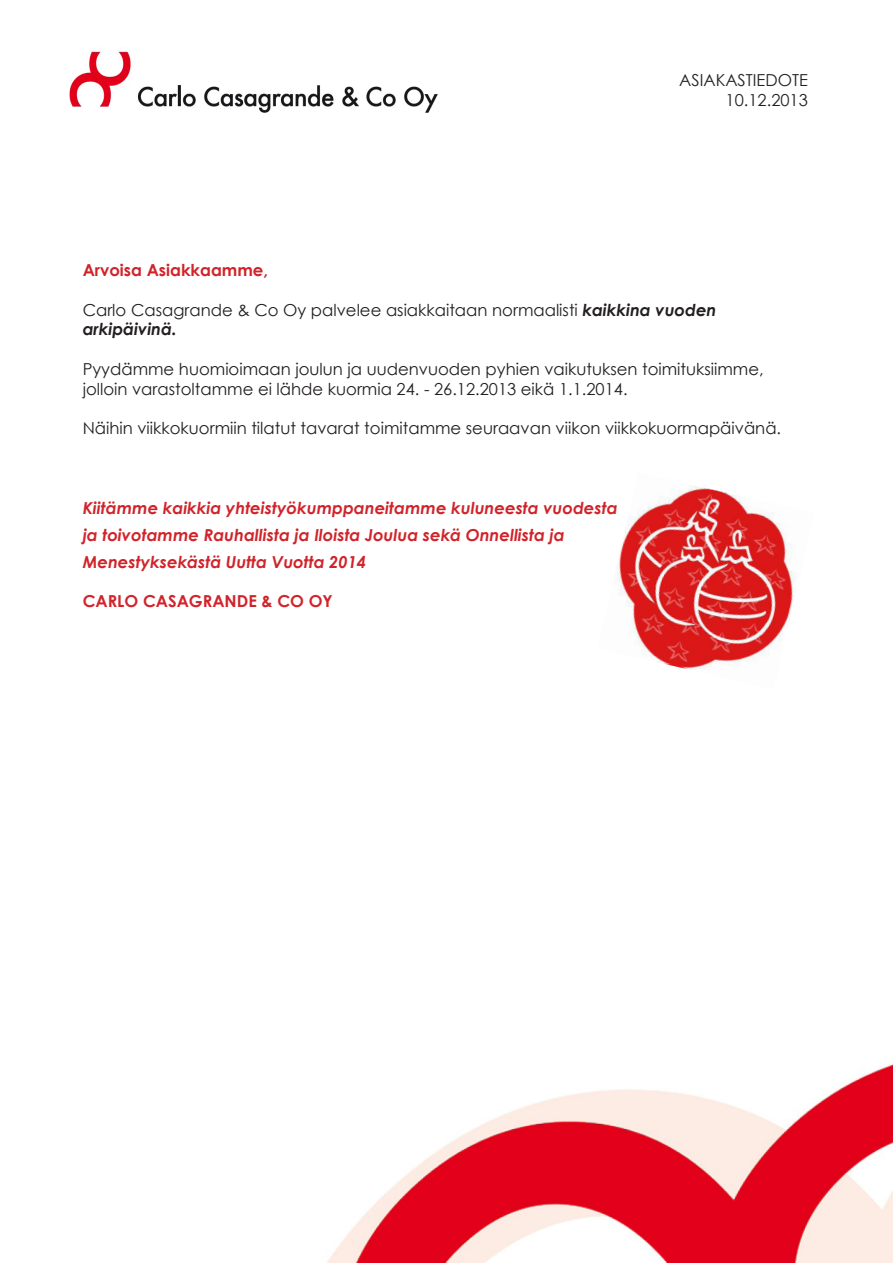
<style>
.page{position:relative;width:893px;height:1263px;background:#fff}
.page>*{position:absolute;margin:0;border:0;box-sizing:border-box;transform-origin:0 0}
.t1{font:16.5px/19.8px "Century Gothic";color:#231f20;text-align:right}
.t2{font:italic 700 16.5px "Century Gothic";color:#d1232a}
.t3{font:700 16.5px "Century Gothic";color:#d1232a}
.s1{font-weight:700;font-style:italic}
</style>
<div class="page">
<img style="left:327px;top:1064px;width:566px;height:199px">
<img style="left:69px;top:51px;width:369px;height:62px">
<img style="left:616px;top:485px;width:180px;height:185px">
<p class="t1" style="left:679px;top:70px;width:130px">ASIAKASTIEDOTE<br>10.12.2013</p>
<p class="t3" style="left:83px;top:257px;width:187px">Arvoisa Asiakkaamme,</p>
<p class="t1" style="left:83px;top:299px;width:635px;text-align:left">Carlo Casagrande &amp; Co Oy palvelee asiakkaitaan normaalisti <span class="s1">kaikkina vuoden arkipäivinä.</span></p>
<p class="t1" style="left:83px;top:359px;width:683px">Pyydämme huomioimaan joulun ja uudenvuoden pyhien vaikutuksen toimituksiimme,</p>
<p class="t1" style="left:83px;top:379px;width:546px">jolloin varastoltamme ei lähde kuormia 24. - 26.12.2013 eikä 1.1.2014.</p>
<p class="t1" style="left:83px;top:418px;width:700px">Näihin viikkokuormiin tilatut tavarat toimitamme seuraavan viikon viikkokuormapäivänä.</p>
<p class="t2" style="left:83px;top:495px;width:536px">Kiitämme kaikkia yhteistyökumppaneitamme kuluneesta vuodesta</p>
<p class="t2" style="left:83px;top:522px;width:484px">ja toivotamme Rauhallista ja Iloista Joulua sekä Onnellista ja</p>
<p class="t2" style="left:83px;top:549px;width:285px">Menestyksekästä Uutta Vuotta 2014</p>
<p class="t3" style="left:83px;top:589px;width:252px">CARLO CASAGRANDE &amp; CO OY</p>
</div>
